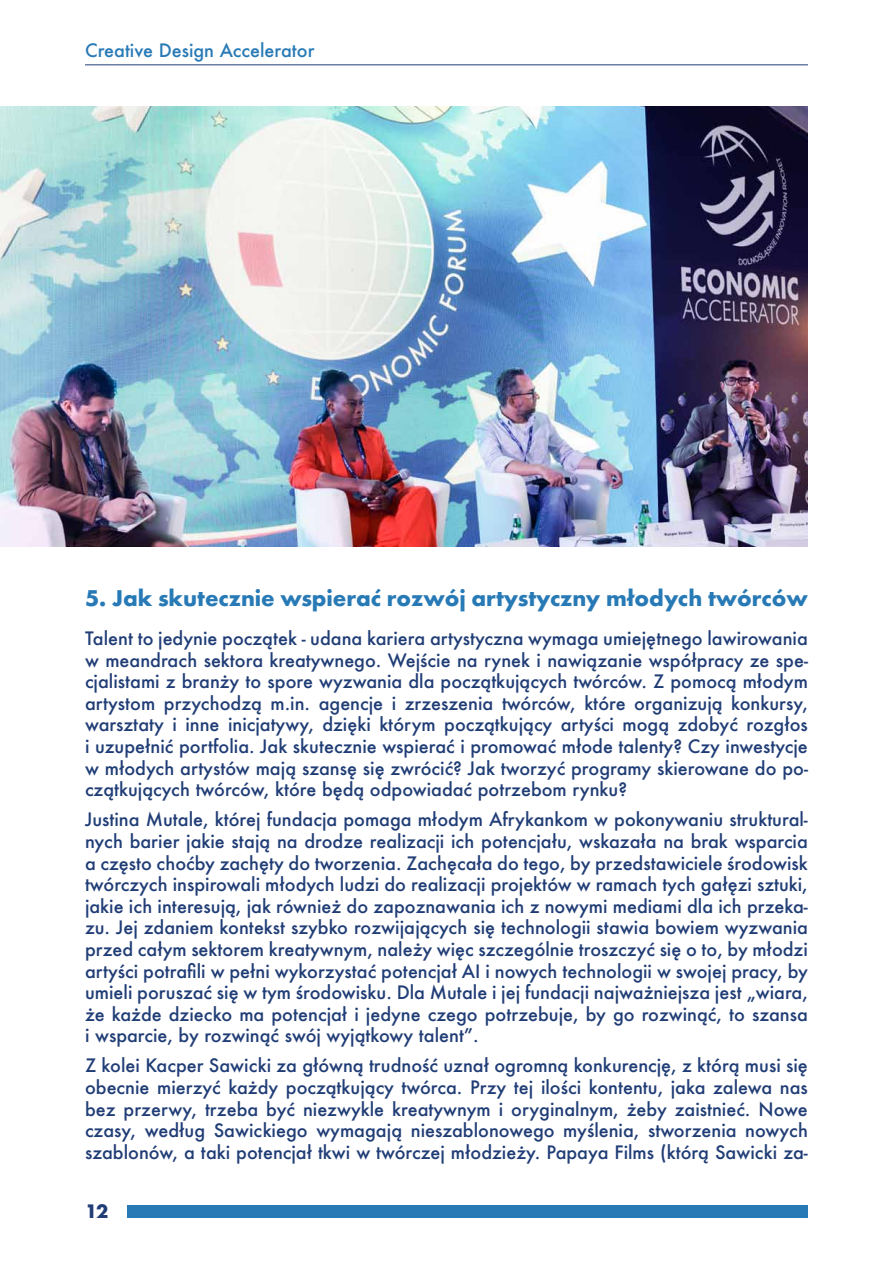
<style>
.page{position:relative;width:893px;height:1263px;background:#fff}
.page>*{position:absolute;margin:0;border:0;box-sizing:border-box;transform-origin:0 0}
.t1{font:700 21px "Futura";letter-spacing:-.005em;color:#287ab6}
.t2{font:500 18px/21.6px "Futura";color:#203d76;text-align:justify}
.t3{font:500 18px "Futura";color:#287ab6}
.t4{font:700 18px "Futura";color:#203d76}
</style>
<div class="page">
<hr style="left:85px;top:64px;width:723px;height:1px;background:#203d76">
<div style="left:128px;top:1205px;width:680px;height:13px;background:#287ab6"></div>
<img style="left:0;top:106px;width:808px;height:440px">
<p class="t3" style="left:85px;top:38px;width:231px">Creative Design Accelerator</p>
<p class="t1" style="left:85px;top:583px;width:724px">5. Jak skutecznie wspierać rozwój artystyczny młodych twórców</p>
<p class="t2" style="left:85px;top:627px;width:724px">Talent to jedynie początek - udana kariera artystyczna wymaga umiejętnego lawirowania w meandrach sektora kreatywnego. Wejście na rynek i nawiązanie współpracy ze spe&shy;cjalistami z branży to spore wyzwania dla początkujących twórców. Z pomocą młodym artystom przychodzą m.in. agencje i zrzeszenia twórców, które organizują konkursy, warsztaty i inne inicjatywy, dzięki którym początkujący artyści mogą zdobyć rozgłos i uzupełnić portfolia. Jak skutecznie wspierać i promować młode talenty? Czy inwestycje w młodych artystów mają szansę się zwrócić? Jak tworzyć programy skierowane do po&shy;czątkujących twórców, które będą odpowiadać potrzebom rynku?</p>
<p class="t2" style="left:85px;top:809px;width:724px">Justina Mutale, której fundacja pomaga młodym Afrykankom w pokonywaniu struktural&shy;nych barier jakie stają na drodze realizacji ich potencjału, wskazała na brak wsparcia a często choćby zachęty do tworzenia. Zachęcała do tego, by przedstawiciele środowisk twórczych inspirowali młodych ludzi do realizacji projektów w ramach tych gałęzi sztuki, jakie ich interesują, jak również do zapoznawania ich z nowymi mediami dla ich przeka&shy;zu. Jej zdaniem kontekst szybko rozwijających się technologii stawia bowiem wyzwania przed całym sektorem kreatywnym, należy więc szczególnie troszczyć się o to, by młodzi artyści potrafili w pełni wykorzystać potencjał AI i nowych technologii w swojej pracy, by umieli poruszać się w tym środowisku. Dla Mutale i jej fundacji najważniejsza jest „wiara, że każde dziecko ma potencjał i jedyne czego potrzebuje, by go rozwinąć, to szansa i wsparcie, by rozwinąć swój wyjątkowy talent”.</p>
<p class="t2" style="left:85px;top:1055px;width:724px">Z kolei Kacper Sawicki za główną trudność uznał ogromną konkurencję, z którą musi się obecnie mierzyć każdy początkujący twórca. Przy tej ilości kontentu, jaka zalewa nas bez przerwy, trzeba być niezwykle kreatywnym i oryginalnym, żeby zaistnieć. Nowe czasy, według Sawickiego wymagają nieszablonowego myślenia, stworzenia nowych szablonów, a taki potencjał tkwi w twórczej młodzieży. Papaya Films (którą Sawicki za-</p>
<p class="t4" style="left:85px;top:1198px;width:25px">12</p>
</div>
